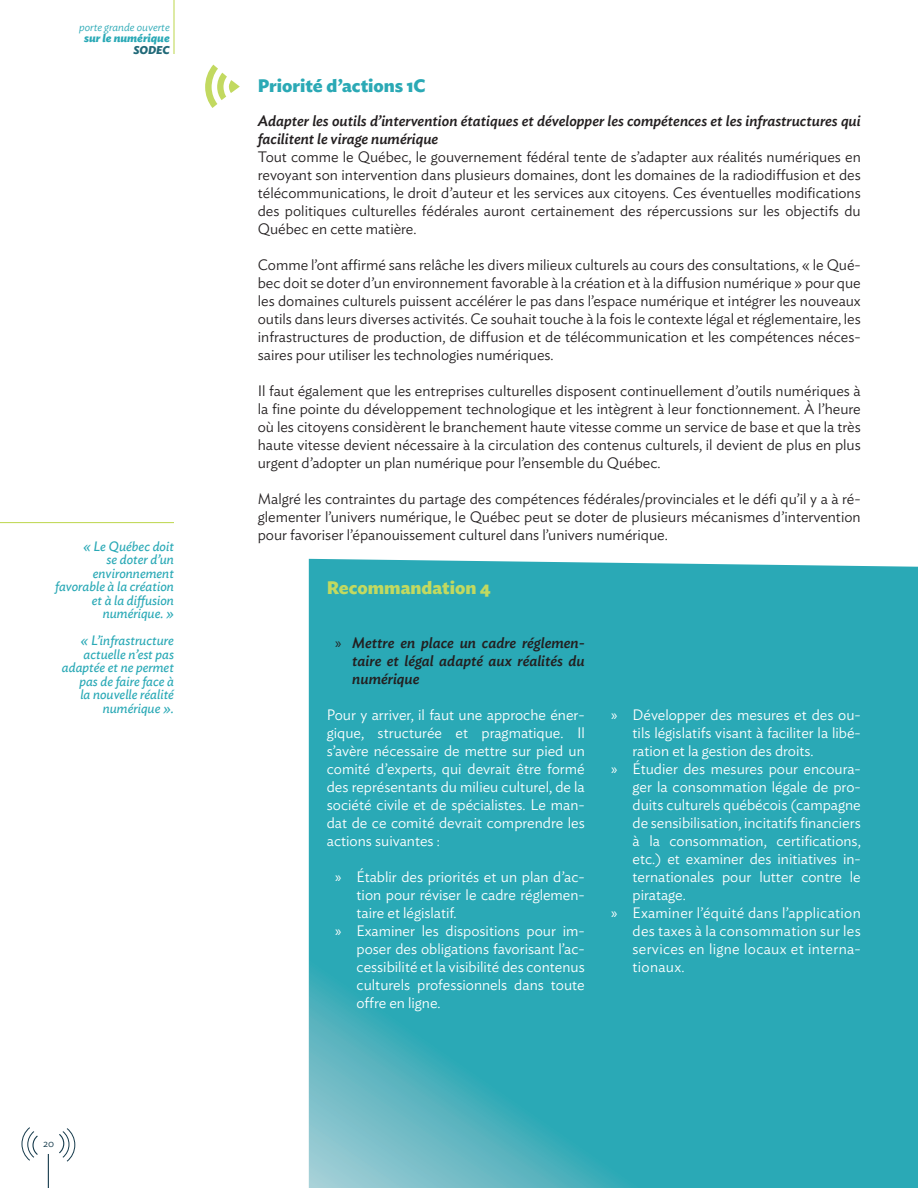
<style>
.page{position:relative;width:918px;height:1188px;background:#fff}
.page>*{position:absolute;margin:0;border:0;box-sizing:border-box;transform-origin:0 0}
.t1{font:700 18px "Ideal Sans";color:#2ba9b5}
.t2{font:700 18px "Ideal Sans";color:#c2d960}
.t3{font:300 15px/18px "Ideal Sans";color:#231f20;text-align:justify}
.t4{font:300 15px/18px "Ideal Sans";color:#fff;text-align:justify}
.t5{font:italic 500 15px/18px "Ideal Sans";color:#231f20}
.t6{font:300 15px "Ideal Sans";letter-spacing:.02em;color:#fff}
.t7{font:italic 13.5px/13.5px "Ideal Sans";color:#2aa9b6;text-align:right}
.t8{font:italic 300 11.25px "Ideal Sans";color:#2aa9b6}
.t9{font:italic 700 11.25px "Ideal Sans";color:#2aa9b6}
.t10{font:italic 700 11.25px "Ideal Sans";color:#216978}
.t11{font:300 10.5px "Ideal Sans";color:#163b4c}
.s1{font-family:"Myriad Pro";font-weight:400;font-style:normal}
.s2{font-family:"Myriad Pro";font-weight:400}
</style>
<div class="page">
<hr style="left:48px;top:1154px;width:1px;height:34px;background:#163b4c">
<svg style="left:22px;top:1127px;width:16px;height:34px"></svg>
<svg style="left:59px;top:1128px;width:16px;height:34px"></svg>
<hr style="left:173px;top:0;width:2px;height:54px;background:#c3da5f">
<svg style="left:309px;top:559px;width:609px;height:629px;background:#30aab7"></svg>
<svg style="left:205px;top:65px;width:35px;height:43px"></svg>
<hr style="left:0;top:522px;width:174px;height:1px;background:#c3da5f">
<p class="t8" style="left:79px;top:19px;width:92px">porte grande ouverte</p>
<p class="t9" style="left:84px;top:29px;width:87px">sur le numérique</p>
<p class="t10" style="left:133px;top:41px;width:38px">SODEC</p>
<p class="t7" style="left:55px;top:538px;width:120px">« Le Québec doit<br>se doter d’un environnement favorable à la création et à la diffusion numérique. »</p>
<p class="t7" style="left:62px;top:633px;width:114px">« L’infrastructure actuelle n’est pas adaptée et ne permet pas de faire face à<br>la nouvelle réalité numérique ».</p>
<p class="t11" style="left:43px;top:1135px;width:13px">20</p>
<p class="t1" style="left:258px;top:71px;width:169px">Priorité d’actions 1C</p>
<p class="t5" style="left:258px;top:111px;width:604px">Adapter les outils d’intervention étatiques et développer les compétences et les infrastructures qui facilitent le virage numérique</p>
<p class="t3" style="left:258px;top:146px;width:605px">Tout comme le Québec, le gouvernement fédéral tente de s’adapter aux réalités numériques en revoyant son intervention dans plusieurs domaines, dont les domaines de la radiodiffusion et des télécommunications, le droit d’auteur et les services aux citoyens. Ces éventuelles modifications des politiques culturelles fédérales auront certainement des répercussions sur les objectifs du Québec en cette matière.</p>
<p class="t3" style="left:258px;top:254px;width:605px">Comme l’ont affirmé sans relâche les divers milieux culturels au cours des consultations, « le Qué&shy;bec doit se doter d’un environnement favorable à la création et à la diffusion numérique » pour que les domaines culturels puissent accélérer le pas dans l’espace numérique et intégrer les nouveaux outils dans leurs diverses activités. Ce souhait touche à la fois le contexte légal et réglementaire, les infrastructures de production, de diffusion et de télécommunication et les compétences néces&shy;saires pour utiliser les technologies numériques.</p>
<p class="t3" style="left:258px;top:380px;width:605px">Il faut également que les entreprises culturelles disposent continuellement d’outils numériques à la fine pointe du développement technologique et les intègrent à leur fonctionnement. À l’heure où les citoyens considèrent le branchement haute vitesse comme un service de base et que la très haute vitesse devient nécessaire à la circulation des contenus culturels, il devient de plus en plus urgent d’adopter un plan numérique pour l’ensemble du Québec.</p>
<p class="t3" style="left:258px;top:488px;width:604px">Malgré les contraintes du partage des compétences fédérales/provinciales et le défi qu’il y a à ré&shy;glementer l’univers numérique, le Québec peut se doter de plusieurs mécanismes d’intervention pour favoriser l’épanouissement culturel dans l’univers numérique.</p>
<p class="t2" style="left:327px;top:573px;width:165px">Recommandation 4</p>
<p class="t5" style="left:352px;top:633px;width:234px;text-align:justify;text-indent:-17px"><span class="s1">»</span> Mettre en place un cadre réglemen&shy;taire et légal adapté aux réalités du numérique</p>
<p class="t4" style="left:327px;top:704px;width:260px">Pour y arriver, il faut une approche éner&shy;gique, structurée et pragmatique. Il s’avère nécessaire de mettre sur pied un comité d’experts, qui devrait être formé des représentants du milieu culturel, de la société civile et de spécialistes. Le man&shy;dat de ce comité devrait comprendre les actions suivantes :</p>
<p class="t4" style="left:335px;top:866px;width:251px"><span class="s2">»</span> Établir des priorités et un plan d’ac-</p>
<p class="t4" style="left:357px;top:884px;width:230px">tion pour réviser le cadre réglemen-</p>
<p class="t4" style="left:357px;top:902px;width:102px">taire et législatif.</p>
<p class="t4" style="left:335px;top:920px;width:251px"><span class="s2">»</span> Examiner les dispositions pour im-</p>
<p class="t4" style="left:357px;top:938px;width:230px">poser des obligations favorisant l’ac-</p>
<p class="t4" style="left:357px;top:956px;width:230px">cessibilité et la visibilité des contenus</p>
<p class="t4" style="left:357px;top:974px;width:230px">culturels professionnels dans toute</p>
<p class="t4" style="left:357px;top:992px;width:86px">offre en ligne.</p>
<p class="t4" style="left:611px;top:704px;width:251px"><span class="s2">»</span> Développer des mesures et des ou-</p>
<p class="t4" style="left:633px;top:722px;width:230px">tils législatifs visant à faciliter la libé-</p>
<p class="t4" style="left:633px;top:740px;width:183px">ration et la gestion des droits.</p>
<p class="t4" style="left:611px;top:758px;width:251px"><span class="s2">»</span> Étudier des mesures pour encoura-</p>
<p class="t4" style="left:633px;top:776px;width:230px">ger la consommation légale de pro-</p>
<p class="t4" style="left:633px;top:794px;width:230px">duits culturels québécois (campagne</p>
<p class="t4" style="left:633px;top:812px;width:230px">de sensibilisation, incitatifs financiers</p>
<p class="t4" style="left:633px;top:830px;width:230px">à la consommation, certifications,</p>
<p class="t4" style="left:633px;top:848px;width:230px">etc.) et examiner des initiatives in-</p>
<p class="t4" style="left:633px;top:866px;width:230px">ternationales pour lutter contre le</p>
<p class="t4" style="left:633px;top:884px;width:55px">piratage.</p>
<p class="t6" style="left:611px;top:901px;width:251px"><span class="s2">»</span> Examiner l’équité dans l’application</p>
<p class="t6" style="left:633px;top:919px;width:230px">des taxes à la consommation sur les</p>
<p class="t6" style="left:633px;top:937px;width:230px">services en ligne locaux et interna-</p>
<p class="t6" style="left:633px;top:955px;width:54px">tionaux.</p>
</div>
